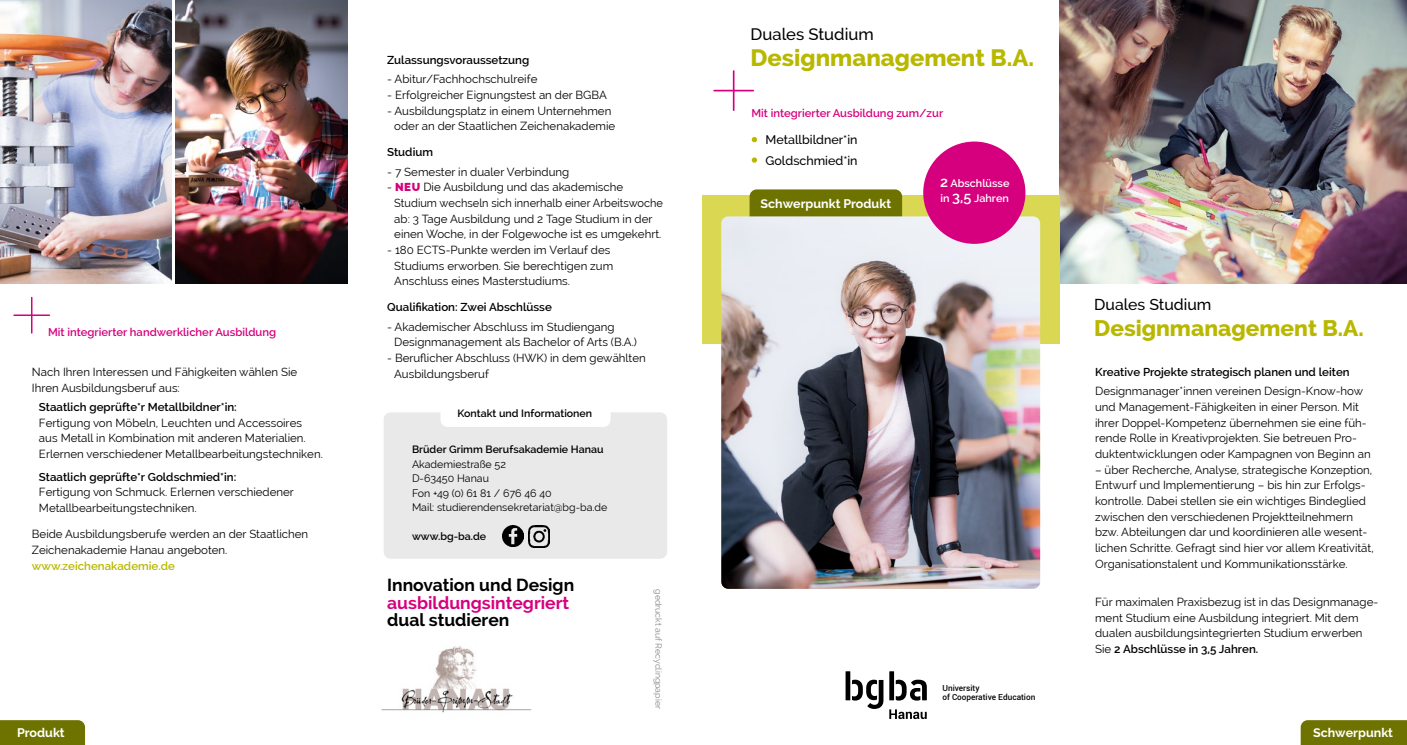
<style>
.page{position:relative;width:1407px;height:745px;background:#fff}
.page>*{position:absolute;margin:0;border:0;box-sizing:border-box;transform-origin:0 0}
.t1{font:800 23.75px "Raleway";color:#b8b800}
.t2{font:800 22.62px "Raleway";color:#b8b800}
.t3{font:700 17.5px "Raleway";color:#000}
.t4{font:700 17.5px "Raleway";color:#d6007e}
.t5{font:500 16.62px "Raleway";color:#000}
.t6{font:500 15.75px "Raleway";color:#000}
.t7{font:700 12.5px "Raleway";color:#fff}
.t8{font:500 12.5px/20.5px "Raleway";color:#000}
.t9{font:11.5px/15.6px "Raleway";color:#000}
.t10{font:600 11.5px "Raleway";color:#000}
.t11{font:600 11.5px "Raleway";color:#b8b800}
.t12{font:600 11.25px "Raleway";color:#d6007e}
.t13{font:600 10.88px/15px "Raleway";color:#fff}
.t14{font:10.62px/14.4px "Raleway";color:#000}
.t15{font:600 10.62px "Raleway";color:#000}
.t16{font:8.75px "Raleway";color:#868786}
.t17{font:500 8.38px/9.9px "Roboto";color:#000}
.s1{font-weight:800;color:#d6007e}
.s2{font-size:14.5px}
.s3{font-weight:600}
</style>
<div class="page">
<img style="left:1059px;top:0;width:348px;height:283px">
<img style="left:175px;top:0;width:172px;height:283px">
<img style="left:0;top:0;width:172px;height:283px">
<svg style="left:889px;top:709px;width:38px;height:9px"></svg>
<svg style="left:845px;top:671px;width:38px;height:37px"></svg>
<svg style="left:889px;top:671px;width:38px;height:29px"></svg>
<img style="left:381px;top:646px;width:151px;height:67px">
<div style="left:384px;top:412px;width:283px;height:146px;background:#e9e9e9;border-radius:7px"></div>
<div style="left:440px;top:394px;width:170px;height:32px;background:#fff;border-radius:7px"></div>
<img style="left:528px;top:525px;width:21px;height:21px">
<img style="left:503px;top:525px;width:21px;height:21px">
<div style="left:0;top:720px;width:85px;height:24px;background:#6e7300"></div>
<div style="left:1300px;top:720px;width:107px;height:24px;background:#6e7300"></div>
<hr style="left:31px;top:297px;width:1px;height:36px;background:#d6007e">
<hr style="left:14px;top:314px;width:35px;height:2px;background:#d6007e">
<div style="left:702px;top:195px;width:357px;height:149px;background:#dad852"></div>
<div style="left:749px;top:189px;width:153px;height:27px;background:#6e7300"></div>
<img style="left:721px;top:216px;width:319px;height:372px">
<hr style="left:733px;top:71px;width:1px;height:39px;background:#d6007e">
<hr style="left:714px;top:90px;width:39px;height:1px;background:#d6007e">
<svg style="left:752px;top:137px;width:5px;height:5px"></svg>
<svg style="left:752px;top:157px;width:5px;height:6px"></svg>
<div style="left:923px;top:141px;width:102px;height:103px;background:#d6007e;border-radius:50%"></div>
<p class="t12" style="left:48px;top:325px;width:230px">Mit integrierter handwerklicher Ausbildung</p>
<p class="t9" style="left:32px;top:364px;width:267px">Nach Ihren Interessen und Fähigkeiten wählen Sie<br>Ihren Ausbildungsberuf aus:</p>
<p class="t10" style="left:39px;top:400px;width:199px">Staatlich geprüfte*r Metallbildner*in:</p>
<p class="t9" style="left:39px;top:414px;width:285px">Fertigung von Möbeln, Leuchten und Accessoires aus Metall in Kombination mit anderen Materialien.<br>Erlernen verschiedener Metallbearbeitungstechniken.</p>
<p class="t10" style="left:39px;top:469px;width:199px">Staatlich geprüfte*r Goldschmied*in:</p>
<p class="t9" style="left:39px;top:484px;width:256px">Fertigung von Schmuck. Erlernen verschiedener<br>Metallbearbeitungstechniken.</p>
<p class="t9" style="left:32px;top:526px;width:278px">Beide Ausbildungsberufe werden an der Staatlichen<br>Zeichenakademie Hanau angeboten.</p>
<p class="t11" style="left:32px;top:558px;width:145px">www.zeichenakademie.de</p>
<p class="t10" style="left:387px;top:53px;width:144px">Zulassungsvoraussetzung</p>
<p class="t9" style="left:387px;top:71px;width:152px">- Abitur/Fachhochschulreife</p>
<p class="t9" style="left:387px;top:87px;width:221px">- Erfolgreicher Eignungstest an der BGBA</p>
<p class="t9" style="left:394px;top:102px;width:222px;text-indent:-7px">- Ausbildungsplatz in einem Unternehmen oder an der Staatlichen Zeichenakademie</p>
<p class="t10" style="left:387px;top:146px;width:47px">Studium</p>
<p class="t9" style="left:387px;top:164px;width:184px">- 7 Semester in dualer Verbindung</p>
<p class="t9" style="left:394px;top:179px;width:270px;text-indent:-7px">- <span class="s1">NEU</span> Die Ausbildung und das akademische Studium wechseln sich innerhalb einer Arbeitswoche ab: 3 Tage Ausbildung und 2 Tage Studium in der einen Woche, in der Folgewoche ist es umgekehrt.</p>
<p class="t9" style="left:394px;top:242px;width:220px;text-indent:-7px">- 180 ECTS-Punkte werden im Verlauf des<br>Studiums erworben. Sie berechtigen zum<br>Anschluss eines Masterstudiums.</p>
<p class="t10" style="left:387px;top:300px;width:166px">Qualifikation: Zwei Abschlüsse</p>
<p class="t9" style="left:394px;top:318px;width:244px;text-indent:-7px">- Akademischer Abschluss im Studiengang<br>Designmanagement als Bachelor of Arts (B.A.)</p>
<p class="t9" style="left:394px;top:350px;width:253px;text-indent:-7px">- Beruflicher Abschluss (HWK) in dem gewählten<br>Ausbildungsberuf</p>
<p class="t15" style="left:457px;top:407px;width:136px">Kontakt und Informationen</p>
<p class="t15" style="left:412px;top:443px;width:193px">Brüder Grimm Berufsakademie Hanau</p>
<p class="t14" style="left:412px;top:456px;width:197px">Akademiestraße 52<br>D-63450 Hanau<br>Fon +49 (0) 61 81 / 676 46 40<br>Mail: studierendensekretariat@bg-ba.de</p>
<p class="t15" style="left:412px;top:529px;width:76px">www.bg-ba.de</p>
<h3 class="t3" style="left:387px;top:574px;width:189px">Innovation und Design</h3>
<h3 class="t4" style="left:387px;top:592px;width:183px">ausbildungsintegriert</h3>
<h3 class="t3" style="left:387px;top:609px;width:124px">dual studieren</h3>
<p class="t16" style="left:663px;top:588px;width:121px;rotate:90deg">gedruckt auf Recyclingpapier</p>
<h3 class="t5" style="left:750px;top:24px;width:125px">Duales Studium</h3>
<h1 class="t1" style="left:750px;top:44px;width:285px">Designmanagement B.A.</h1>
<p class="t12" style="left:751px;top:107px;width:193px">Mit integrierter Ausbildung zum/zur</p>
<p class="t8" style="left:765px;top:129px;width:94px">Metallbildner*in<br>Goldschmied*in</p>
<p class="t7" style="left:760px;top:196px;width:132px">Schwerpunkt Produkt</p>
<p class="t13" style="left:940px;top:176px;width:71px"><span class="s2">2</span> Abschlüsse in <span class="s2">3,5</span> Jahren</p>
<p class="t17" style="left:942px;top:681px;width:94px">University<br>of Cooperative Education</p>
<h3 class="t6" style="left:1094px;top:295px;width:119px">Duales Studium</h3>
<h2 class="t2" style="left:1094px;top:314px;width:271px">Designmanagement B.A.</h2>
<p class="t10" style="left:1095px;top:365px;width:256px">Kreative Projekte strategisch planen und leiten</p>
<p class="t9" style="left:1095px;top:383px;width:277px">Designmanager*innen vereinen Design-Know-how und Management-Fähigkeiten in einer Person. Mit ihrer Doppel-Kompetenz übernehmen sie eine füh&shy;rende Rolle in Kreativprojekten. Sie betreuen Pro&shy;duktentwicklungen oder Kampagnen von Beginn an</p>
<p class="t9" style="left:1095px;top:461px;width:280px">– über Recherche, Analyse, strategische Konzeption, Entwurf und Implementierung – bis hin zur Erfolgs&shy;kontrolle. Dabei stellen sie ein wichtiges Bindeglied zwischen den verschiedenen Projektteilnehmern bzw. Abteilungen dar und koordinieren alle wesent&shy;lichen Schritte. Gefragt sind hier vor allem Kreativität, Organisationstalent und Kommunikationsstärke.</p>
<p class="t9" style="left:1095px;top:593px;width:285px">Für maximalen Praxisbezug ist in das Designmanage&shy;ment Studium eine Ausbildung integriert. Mit dem dualen ausbildungsintegrierten Studium erwerben Sie <span class="s3">2 Abschlüsse in 3,5 Jahren.</span></p>
<p class="t7" style="left:17px;top:724px;width:49px">Produkt</p>
<p class="t7" style="left:1313px;top:724px;width:81px">Schwerpunkt</p>
</div>
